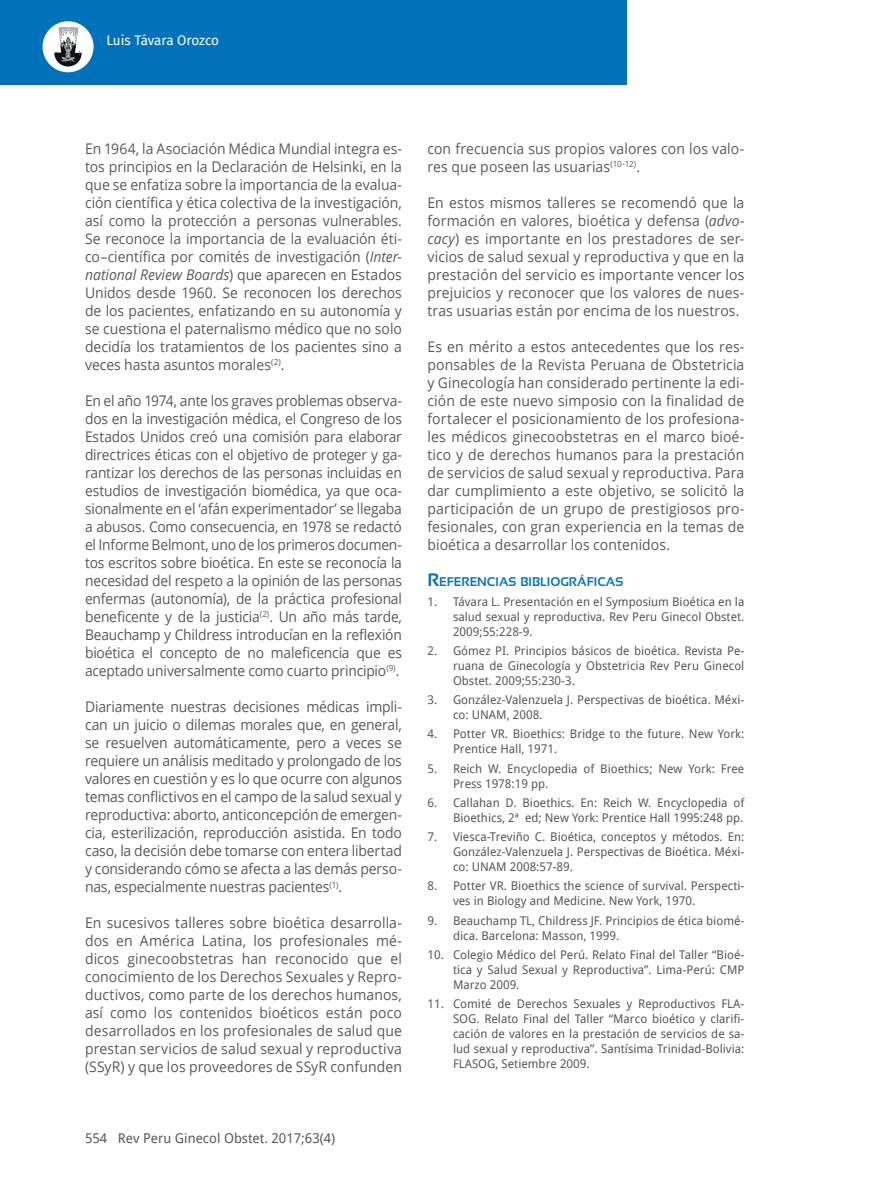
<style>
.page{position:relative;width:872px;height:1191px;background:#fff}
.page>*{position:absolute;margin:0;border:0;box-sizing:border-box;transform-origin:0 0}
.t1{font:14.7px/18px "Open Sans";letter-spacing:.005em;color:#57585a;text-align:justify;scale:.95 1}
.t2{font:14.7px/18px "Open Sans";letter-spacing:.005em;color:#57585a;text-align:justify;scale:.94 1}
.t3{font:13.5px "Droid Sans";color:#57585a}
.t4{font:13.5px "Fira Sans";letter-spacing:-.015em;color:#fff}
.t5{font:700 12.6px "Sansation";color:#0072bc}
.t6{font:12px/15px "Droid Sans";color:#57585a;text-align:justify}
.s1{font-style:italic}
.s2{font-size:18px}
</style>
<div class="page">
<div style="left:0;top:0;width:626px;height:85px;background:#0072bc"></div>
<div style="left:43px;top:21px;width:51px;height:51px;background:#fff;border-radius:50%"></div>
<svg style="left:54px;top:27px;width:28px;height:40px"></svg>
<p class="t4" style="left:106px;top:30px;width:114px">Luis Távara Orozco</p>
<p class="t1" style="left:85px;top:139px;width:335px">En 1964, la Asociación Médica Mundial integra es&shy;tos principios en la Declaración de Helsinki, en la que se enfatiza sobre la importancia de la evalua&shy;ción científica y ética colectiva de la investigación, así como la protección a personas vulnerables.<br>Se reconoce la importancia de la evaluación éti&shy;co–científica por comités de investigación (<span class="s1">Inter&shy;national Review Boards</span>) que aparecen en Estados Unidos desde 1960. Se reconocen los derechos de los pacientes, enfatizando en su autonomía y se cuestiona el paternalismo médico que no solo decidía los tratamientos de los pacientes sino a veces hasta asuntos morales<sup>(2)</sup>.</p>
<p class="t2" style="left:85px;top:391px;width:339px">En el año 1974, ante los graves problemas observa&shy;dos en la investigación médica, el Congreso de los Estados Unidos creó una comisión para elaborar directrices éticas con el objetivo de proteger y ga&shy;rantizar los derechos de las personas incluidas en estudios de investigación biomédica, ya que oca&shy;sionalmente en el ‘afán experimentador’ se llegaba a abusos. Como consecuencia, en 1978 se redactó el Informe Belmont, uno de los primeros documen&shy;tos escritos sobre bioética. En este se reconocía la necesidad del respeto a la opinión de las personas enfermas (autonomía), de la práctica profesional beneficente y de la justicia<sup>(2)</sup>. Un año más tarde, Beauchamp y Childress introducían en la reflexión bioética el concepto de no maleficencia que es aceptado universalmente como cuarto principio<sup>(9)</sup>.</p>
<p class="t1" style="left:85px;top:697px;width:335px">Diariamente nuestras decisiones médicas impli&shy;can un juicio o dilemas morales que, en general, se resuelven automáticamente, pero a veces se requiere un análisis meditado y prolongado de los valores en cuestión y es lo que ocurre con algunos temas conflictivos en el campo de la salud sexual y reproductiva: aborto, anticoncepción de emergen&shy;cia, esterilización, reproducción asistida. En todo caso, la decisión debe tomarse con entera libertad y considerando cómo se afecta a las demás perso&shy;nas, especialmente nuestras pacientes<sup>(1)</sup>.</p>
<p class="t1" style="left:85px;top:913px;width:335px">En sucesivos talleres sobre bioética desarrolla&shy;dos en América Latina, los profesionales mé&shy;dicos ginecoobstetras han reconocido que el conocimiento de los Derechos Sexuales y Repro&shy;ductivos, como parte de los derechos humanos, así como los contenidos bioéticos están poco desarrollados en los profesionales de salud que prestan servicios de salud sexual y reproductiva (SSyR) y que los proveedores de SSyR confunden</p>
<p class="t3" style="left:85px;top:1128px;width:252px">554 Rev Peru Ginecol Obstet. 2017;63(4)</p>
<p class="t1" style="left:427px;top:139px;width:335px">con frecuencia sus propios valores con los valo&shy;res que poseen las usuarias<sup>(10-12)</sup>.</p>
<p class="t1" style="left:427px;top:193px;width:335px">En estos mismos talleres se recomendó que la formación en valores, bioética y defensa (<span class="s1">advo&shy;cacy</span>) es importante en los prestadores de ser&shy;vicios de salud sexual y reproductiva y que en la prestación del servicio es importante vencer los prejuicios y reconocer que los valores de nues&shy;tras usuarias están por encima de los nuestros.</p>
<p class="t1" style="left:427px;top:337px;width:335px">Es en mérito a estos antecedentes que los res&shy;ponsables de la Revista Peruana de Obstetricia y Ginecología han considerado pertinente la edi&shy;ción de este nuevo simposio con la finalidad de fortalecer el posicionamiento de los profesiona&shy;les médicos ginecoobstetras en el marco bioé&shy;tico y de derechos humanos para la prestación de servicios de salud sexual y reproductiva. Para dar cumplimiento a este objetivo, se solicitó la participación de un grupo de prestigiosos pro&shy;fesionales, con gran experiencia en la temas de bioética a desarrollar los contenidos.</p>
<p class="t5" style="left:427px;top:575px;width:197px"><span class="s2">R</span>EFERENCIAS BIBLIOGRÁFICAS</p>
<p class="t6" style="left:453px;top:593px;width:293px;text-indent:-26px">1. Távara L. Presentación en el Symposium Bioética en la salud sexual y reproductiva. Rev Peru Ginecol Obstet.<br>2009;55:228-9.</p>
<p class="t6" style="left:453px;top:642px;width:293px;text-indent:-26px">2. Gómez PI. Principios básicos de bioética. Revista Pe&shy;ruana de Ginecología y Obstetricia Rev Peru Ginecol Obstet. 2009;55:230-3.</p>
<p class="t6" style="left:453px;top:692px;width:293px;text-indent:-26px">3. González-Valenzuela J. Perspectivas de bioética. Méxi&shy;co: UNAM, 2008.</p>
<p class="t6" style="left:453px;top:726px;width:293px;text-indent:-26px">4. Potter VR. Bioethics: Bridge to the future. New York:<br>Prentice Hall, 1971.</p>
<p class="t6" style="left:453px;top:760px;width:293px;text-indent:-26px">5. Reich W. Encyclopedia of Bioethics; New York: Free<br>Press 1978:19 pp.</p>
<p class="t6" style="left:427px;top:794px;width:318px;text-align:right">6. Callahan D. Bioethics. En: Reich W. Encyclopedia of<br>Bioethics, 2ª ed; New York: Prentice Hall 1995:248 pp.</p>
<p class="t6" style="left:453px;top:829px;width:293px;text-indent:-26px">7. Viesca-Treviño C. Bioética, conceptos y métodos. En:<br>González-Valenzuela J. Perspectivas de Bioética. Méxi&shy;co: UNAM 2008:57-89.</p>
<p class="t6" style="left:453px;top:878px;width:293px;text-indent:-26px">8. Potter VR. Bioethics the science of survival. Perspecti&shy;ves in Biology and Medicine. New York, 1970.</p>
<p class="t6" style="left:453px;top:912px;width:293px;text-indent:-26px">9. Beauchamp TL, Childress JF. Principios de ética biomé&shy;dica. Barcelona: Masson, 1999.</p>
<p class="t6" style="left:453px;top:946px;width:293px;text-indent:-26px">10. Colegio Médico del Perú. Relato Final del Taller “Bioé&shy;tica y Salud Sexual y Reproductiva”. Lima-Perú: CMP Marzo 2009.</p>
<p class="t6" style="left:453px;top:996px;width:293px;text-indent:-26px">11. Comité de Derechos Sexuales y Reproductivos FLA-SOG. Relato Final del Taller “Marco bioético y clarifi&shy;cación de valores en la prestación de servicios de sa&shy;lud sexual y reproductiva”. Santísima Trinidad-Bolivia:<br>FLASOG, Setiembre 2009.</p>
</div>
